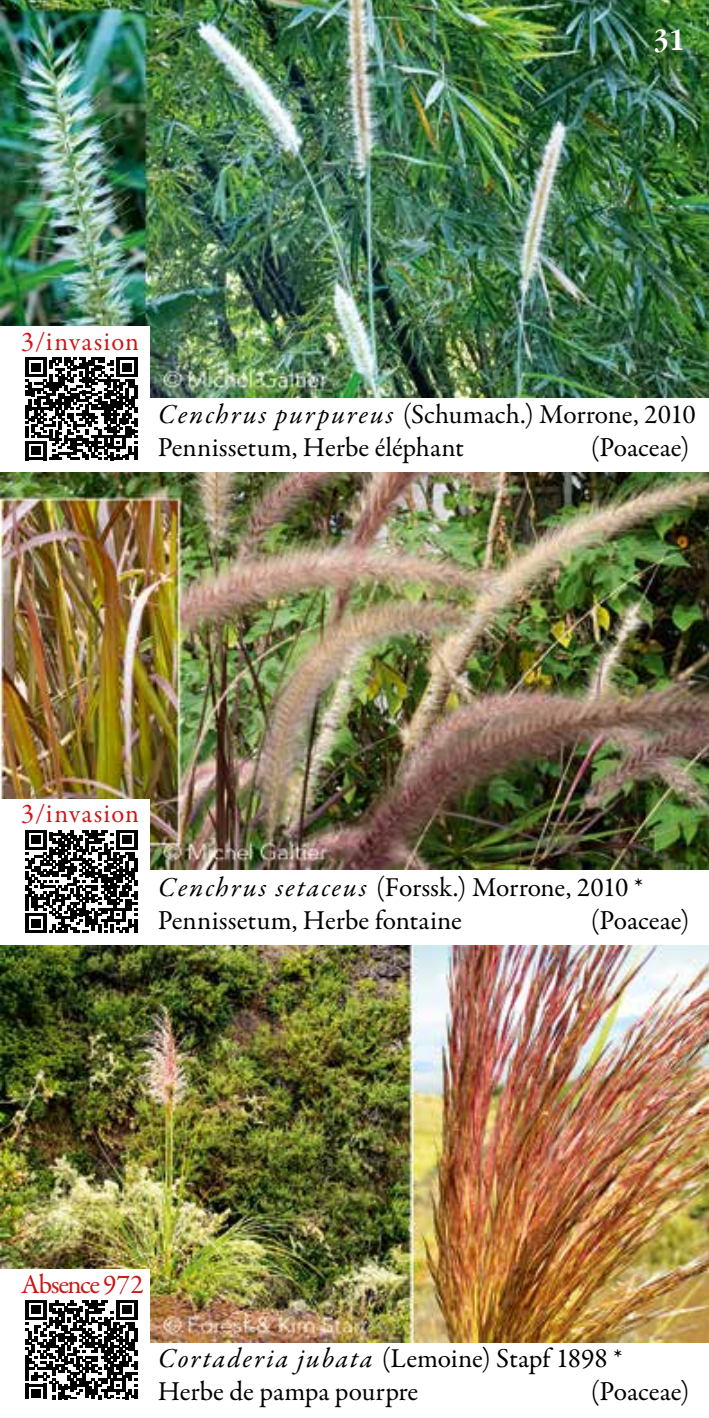
<style>
.page{position:relative;width:709px;height:1418px;background:#fff}
.page>*{position:absolute;margin:0;border:0;box-sizing:border-box;transform-origin:0 0}
.t1{font:700 condensed 32.5px "Garamond";color:#fff}
.t2{font:27.5px/33px "Garamond Premr Pro";letter-spacing:-.005em;color:#000}
.t3{font:27.5px "Garamond Premr Pro";letter-spacing:.04em;color:#cd1719}
.t4{font:27.5px "Garamond Premr Pro";letter-spacing:-.045em;color:#cd1719}
.s1{font-style:italic}
</style>
<div class="page">
<img style="left:0;top:945px;width:709px;height:397px">
<div style="left:0;top:1286px;width:150px;height:113px;background:#fff"></div>
<svg style="left:26px;top:1300px;width:111px;height:99px"></svg>
<div style="left:0;top:1269px;width:150px;height:23px;background:#fff"></div>
<img style="left:0;top:472px;width:709px;height:397px">
<div style="left:0;top:820px;width:150px;height:115px;background:#fff"></div>
<svg style="left:26px;top:830px;width:111px;height:102px"></svg>
<div style="left:0;top:798px;width:150px;height:24px;background:#fff"></div>
<img style="left:0;top:0;width:709px;height:397px">
<div style="left:0;top:347px;width:150px;height:115px;background:#fff"></div>
<svg style="left:26px;top:357px;width:111px;height:103px"></svg>
<hr style="left:134px;top:446px;width:3px;height:14px;background:#000">
<div style="left:0;top:326px;width:150px;height:24px;background:#fff"></div>
<p class="t1" style="left:654px;top:21px;width:32px">31</p>
<p class="t3" style="left:21px;top:324px;width:119px">3/invasion</p>
<p class="t2" style="left:158px;top:398px;width:539px"><span class="s1">Cenchrus purpureus</span> (Schumach.) Morrone, 2010<br>Pennissetum, Herbe éléphant</p>
<p class="t2" style="left:590px;top:431px;width:100px">(Poaceae)</p>
<p class="t3" style="left:21px;top:797px;width:119px">3/invasion</p>
<p class="t3" style="left:21px;top:797px;width:13px">x</p>
<p class="t2" style="left:158px;top:871px;width:487px"><span class="s1">Cenchrus setaceus</span> (Forssk.) Morrone, 2010 *<br>Pennissetum, Herbe fontaine</p>
<p class="t2" style="left:590px;top:904px;width:100px">(Poaceae)</p>
<p class="t4" style="left:21px;top:1267px;width:124px">Absence 972</p>
<p class="t2" style="left:158px;top:1342px;width:466px"><span class="s1">Cortaderia jubata</span> (Lemoine) Stapf 1898 *<br>Herbe de pampa pourpre</p>
<p class="t2" style="left:590px;top:1375px;width:100px">(Poaceae)</p>
</div>
